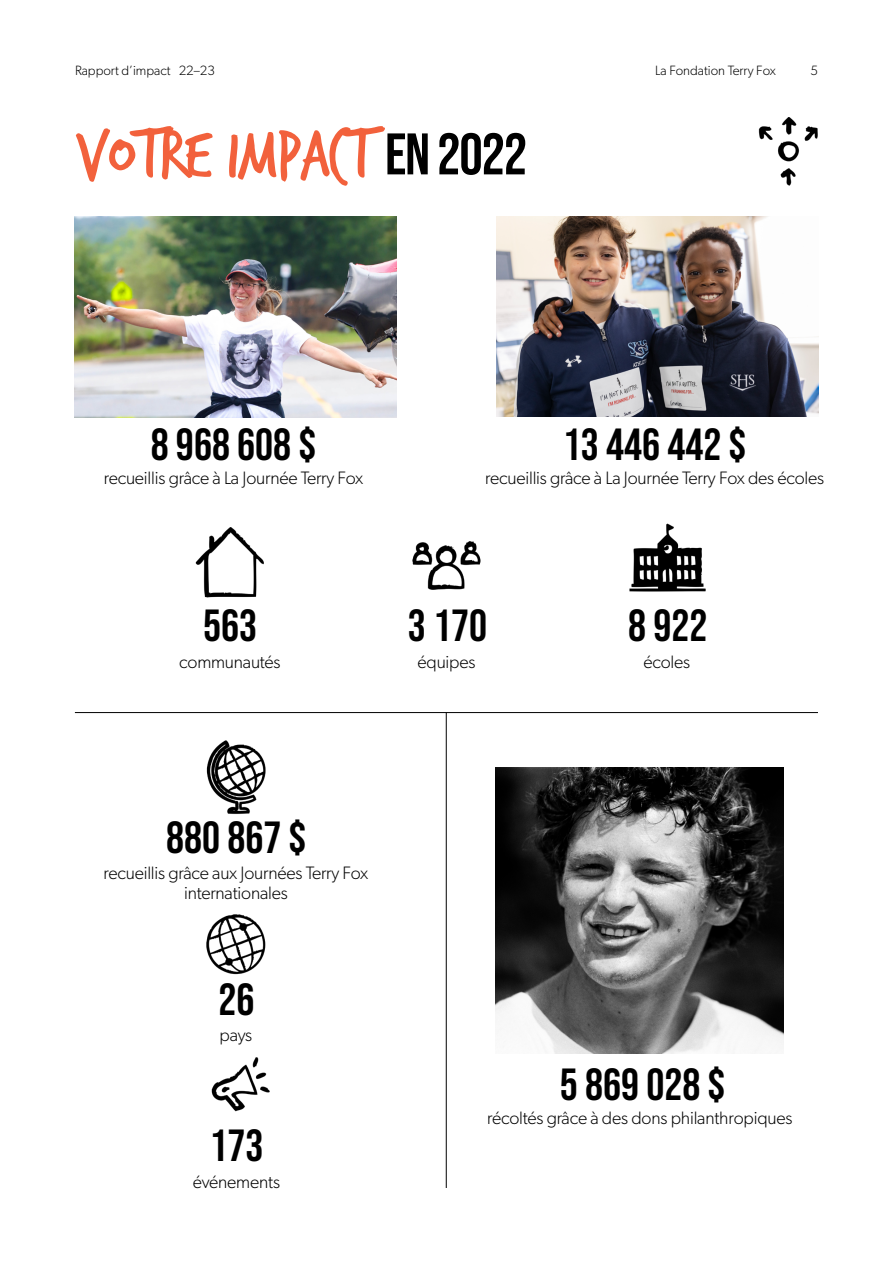
<style>
.page{position:relative;width:893px;height:1263px;background:#fff}
.page>*{position:absolute;margin:0;border:0;box-sizing:border-box;transform-origin:0 0}
.t1{font:73.5px "Trash Hand";letter-spacing:-.02em;color:#f2613c}
.t2{font:45px "Bebas Neue";color:#000}
.t3{font:300 18px/19.5px "Gibson";letter-spacing:-.01em;color:#000;text-align:center}
.t4{font:300 13.5px "Gibson";color:#000}
.s1{font-family:"Bebas Neue";font-size:58.5px;color:#000}
</style>
<div class="page">
<img style="left:75px;top:216px;width:322px;height:202px">
<img style="left:496px;top:216px;width:322px;height:201px">
<img style="left:758px;top:117px;width:60px;height:69px">
<img style="left:195px;top:527px;width:69px;height:71px">
<img style="left:412px;top:541px;width:69px;height:49px">
<img style="left:629px;top:523px;width:77px;height:69px">
<img style="left:496px;top:767px;width:288px;height:286px">
<img style="left:206px;top:740px;width:60px;height:74px">
<img style="left:206px;top:914px;width:60px;height:61px">
<img style="left:211px;top:1057px;width:59px;height:55px">
<hr style="left:75px;top:712px;width:743px;height:1px;background:#000">
<hr style="left:446px;top:712px;width:1px;height:476px;background:#000">
<p class="t4" style="left:75px;top:62px;width:141px">Rapport d’impact 22–23</p>
<p class="t4" style="left:655px;top:62px;width:122px">La Fondation Terry Fox</p>
<h1 class="t1" style="left:75px;top:119px;width:454px">Votre impact <span class="s1">en 2022</span></h1>
<p class="t4" style="left:810px;top:62px;width:9px">5</p>
<h2 class="t2" style="left:151px;top:419px;width:167px">8 968 608 $</h2>
<h2 class="t2" style="left:563px;top:419px;width:185px">13 446 442 $</h2>
<p class="t3" style="left:104px;top:468px;width:261px">recueillis grâce à La Journée Terry Fox</p>
<p class="t3" style="left:485px;top:468px;width:340px">recueillis grâce à La Journée Terry Fox des écoles</p>
<h2 class="t2" style="left:203px;top:600px;width:55px">563</h2>
<p class="t3" style="left:179px;top:652px;width:103px">communautés</p>
<h2 class="t2" style="left:408px;top:600px;width:81px">3 170</h2>
<p class="t3" style="left:418px;top:652px;width:59px">équipes</p>
<h2 class="t2" style="left:628px;top:600px;width:81px">8 922</h2>
<p class="t3" style="left:644px;top:652px;width:48px">écoles</p>
<h2 class="t2" style="left:166px;top:812px;width:142px">880 867 $</h2>
<p class="t3" style="left:104px;top:863px;width:266px">recueillis grâce aux Journées Terry Fox internationales</p>
<h2 class="t2" style="left:218px;top:973px;width:37px">26</h2>
<p class="t3" style="left:220px;top:1025px;width:34px">pays</p>
<h2 class="t2" style="left:209px;top:1120px;width:55px">173</h2>
<p class="t3" style="left:193px;top:1172px;width:89px">événements</p>
<h2 class="t2" style="left:560px;top:1059px;width:167px">5 869 028 $</h2>
<p class="t3" style="left:487px;top:1108px;width:307px">récoltés grâce à des dons philanthropiques</p>
</div>
